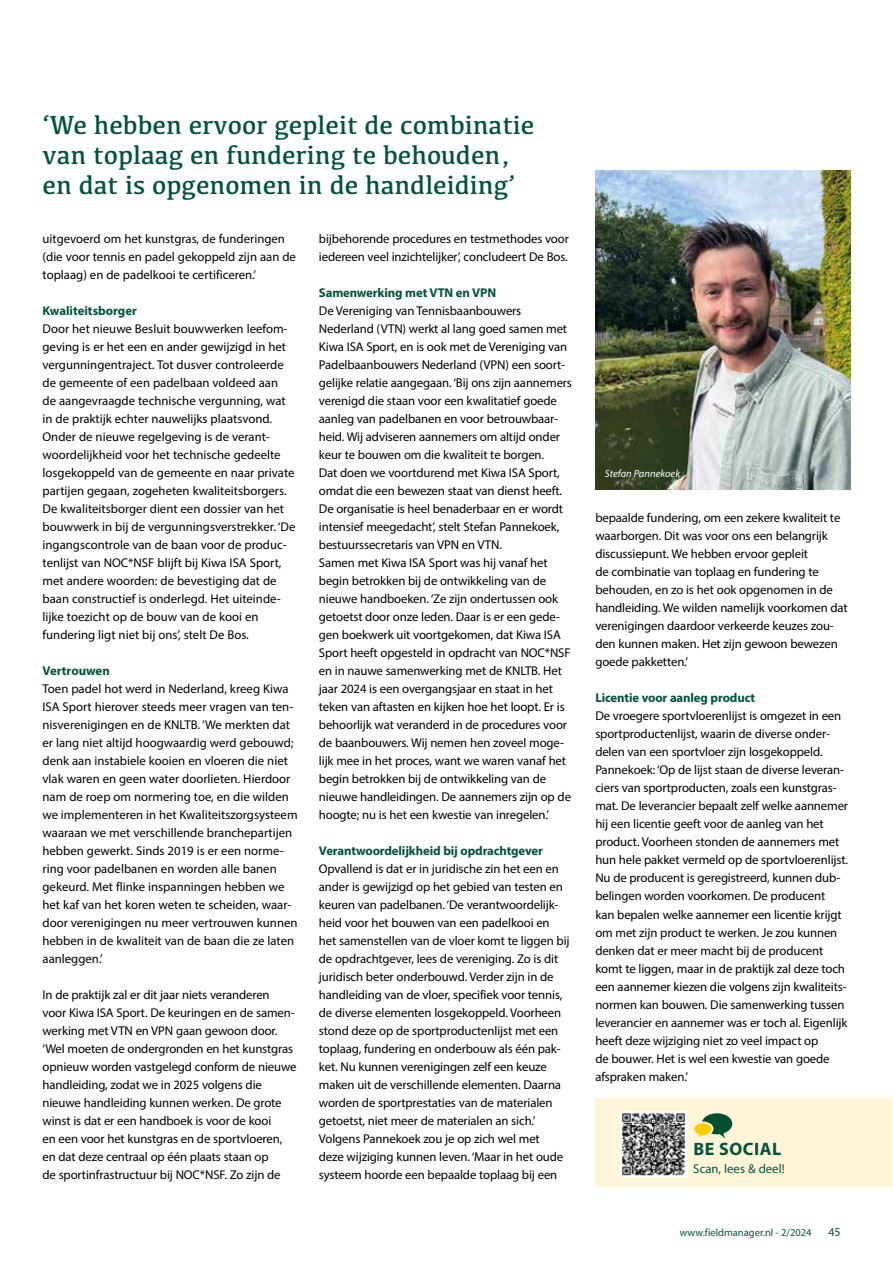
<style>
.page{position:relative;width:893px;height:1263px;background:#fff}
.page>*{position:absolute;margin:0;border:0;box-sizing:border-box;transform-origin:0 0}
.t1{font:27px/30px "Kefa";color:#00533d}
.t2{font:700 18px "Myriad Pro";letter-spacing:.03em;color:#00533d}
.t3{font:12.75px/18px "Myriad Pro";letter-spacing:-.01em;color:#000}
.t4{font:700 12.75px "Myriad Pro";letter-spacing:-.01em;color:#00533d}
.t5{font:12.75px "Myriad Pro";color:#00533d}
.t6{font:12px "Myriad Pro";color:#00533d}
.t7{font:10.5px "Myriad Pro";color:#00533d}
.t8{font:italic 10.5px "Myriad Pro";color:#fff}
</style>
<div class="page">
<div style="left:595px;top:1098px;width:298px;height:88px;background:#fff5d8"></div>
<img style="left:621px;top:1111px;width:65px;height:66px">
<svg style="left:694px;top:1113px;width:38px;height:26px"></svg>
<img style="left:595px;top:170px;width:255px;height:319px">
<h1 class="t1" style="left:43px;top:109px;width:493px">‘We hebben ervoor gepleit de combinatie van toplaag en fundering te behouden, en dat is opgenomen in de handleiding’</h1>
<p class="t3" style="left:43px;top:230px;width:255px">uitgevoerd om het kunstgras, de funderingen (die voor tennis en padel gekoppeld zijn aan de toplaag) en de padelkooi te certificeren.’</p>
<p class="t4" style="left:43px;top:302px;width:96px">Kwaliteitsborger</p>
<p class="t3" style="left:43px;top:320px;width:254px">Door het nieuwe Besluit bouwwerken leefom&shy;geving is er het een en ander gewijzigd in het vergunningentraject. Tot dusver controleerde de gemeente of een padelbaan voldeed aan<br>de aangevraagde technische vergunning, wat in de praktijk echter nauwelijks plaatsvond.<br>Onder de nieuwe regelgeving is de verant&shy;woordelijkheid voor het technische gedeelte losgekoppeld van de gemeente en naar private partijen gegaan, zogeheten kwaliteitsborgers.<br>De kwaliteitsborger dient een dossier van het bouwwerk in bij de vergunningsverstrekker. ‘De ingangscontrole van de baan voor de produc&shy;tenlijst van NOC*NSF blijft bij Kiwa ISA Sport, met andere woorden: de bevestiging dat de baan constructief is onderlegd. Het uiteinde&shy;lijke toezicht op de bouw van de kooi en fundering ligt niet bij ons’, stelt De Bos.</p>
<p class="t4" style="left:43px;top:662px;width:69px">Vertrouwen</p>
<p class="t3" style="left:43px;top:680px;width:257px">Toen padel hot werd in Nederland, kreeg Kiwa ISA Sport hierover steeds meer vragen van ten&shy;nisverenigingen en de KNLTB. ‘We merkten dat er lang niet altijd hoogwaardig werd gebouwd; denk aan instabiele kooien en vloeren die niet vlak waren en geen water doorlieten. Hierdoor nam de roep om normering toe, en die wilden we implementeren in het Kwaliteitszorgsysteem waaraan we met verschillende branchepartijen hebben gewerkt. Sinds 2019 is er een norme&shy;ring voor padelbanen en worden alle banen gekeurd. Met flinke inspanningen hebben we het kaf van het koren weten te scheiden, waar&shy;door verenigingen nu meer vertrouwen kunnen hebben in de kwaliteit van de baan die ze laten aanleggen.’</p>
<p class="t3" style="left:43px;top:986px;width:256px">In de praktijk zal er dit jaar niets veranderen voor Kiwa ISA Sport. De keuringen en de samen&shy;werking met VTN en VPN gaan gewoon door. ‘Wel moeten de ondergronden en het kunstgras opnieuw worden vastgelegd conform de nieuwe handleiding, zodat we in 2025 volgens die nieuwe handleiding kunnen werken. De grote winst is dat er een handboek is voor de kooi<br>en een voor het kunstgras en de sportvloeren, en dat deze centraal op één plaats staan op<br>de sportinfrastructuur bij NOC*NSF. Zo zijn de</p>
<p class="t3" style="left:319px;top:230px;width:251px">bijbehorende procedures en testmethodes voor iedereen veel inzichtelijker’, concludeert De Bos.</p>
<p class="t4" style="left:319px;top:285px;width:179px">Samenwerking met VTN en VPN</p>
<p class="t3" style="left:319px;top:302px;width:255px">De Vereniging van Tennisbaanbouwers Nederland (VTN) werkt al lang goed samen met Kiwa ISA Sport, en is ook met de Vereniging van Padelbaanbouwers Nederland (VPN) een soort&shy;gelijke relatie aangegaan. ‘Bij ons zijn aannemers verenigd die staan voor een kwalitatief goede aanleg van padelbanen en voor betrouwbaar&shy;heid. Wij adviseren aannemers om altijd onder keur te bouwen om die kwaliteit te borgen.<br>Dat doen we voortdurend met Kiwa ISA Sport, omdat die een bewezen staat van dienst heeft.<br>De organisatie is heel benaderbaar en er wordt intensief meegedacht’, stelt Stefan Pannekoek, bestuurssecretaris van VPN en VTN.<br>Samen met Kiwa ISA Sport was hij vanaf het begin betrokken bij de ontwikkeling van de nieuwe handboeken. ‘Ze zijn ondertussen ook getoetst door onze leden. Daar is er een gede&shy;gen boekwerk uit voortgekomen, dat Kiwa ISA Sport heeft opgesteld in opdracht van NOC*NSF en in nauwe samenwerking met de KNLTB. Het jaar 2024 is een overgangsjaar en staat in het teken van aftasten en kijken hoe het loopt. Er is behoorlijk wat veranderd in de procedures voor de baanbouwers. Wij nemen hen zoveel moge&shy;lijk mee in het proces, want we waren vanaf het begin betrokken bij de ontwikkeling van de nieuwe handleidingen. De aannemers zijn op de hoogte; nu is het een kwestie van inregelen.’</p>
<p class="t4" style="left:319px;top:843px;width:226px">Verantwoordelijkheid bij opdrachtgever</p>
<p class="t3" style="left:319px;top:860px;width:252px">Opvallend is dat er in juridische zin het een en ander is gewijzigd op het gebied van testen en keuren van padelbanen. ‘De verantwoordelijk&shy;heid voor het bouwen van een padelkooi en het samenstellen van de vloer komt te liggen bij de opdrachtgever, lees de vereniging. Zo is dit juridisch beter onderbouwd. Verder zijn in de handleiding van de vloer, specifiek voor tennis, de diverse elementen losgekoppeld. Voorheen stond deze op de sportproductenlijst met een toplaag, fundering en onderbouw als één pak&shy;ket. Nu kunnen verenigingen zelf een keuze maken uit de verschillende elementen. Daarna worden de sportprestaties van de materialen getoetst, niet meer de materialen an sich.’ Volgens Pannekoek zou je op zich wel met<br>deze wijziging kunnen leven. ‘Maar in het oude systeem hoorde een bepaalde toplaag bij een</p>
<p class="t8" style="left:605px;top:467px;width:77px">Stefan Pannekoek</p>
<p class="t3" style="left:595px;top:509px;width:254px">bepaalde fundering, om een zekere kwaliteit te waarborgen. Dit was voor ons een belangrijk discussiepunt. We hebben ervoor gepleit<br>de combinatie van toplaag en fundering te behouden, en zo is het ook opgenomen in de handleiding. We wilden namelijk voorkomen dat verenigingen daardoor verkeerde keuzes zou&shy;den kunnen maken. Het zijn gewoon bewezen goede pakketten.’</p>
<p class="t4" style="left:595px;top:690px;width:161px">Licentie voor aanleg product</p>
<p class="t3" style="left:595px;top:707px;width:254px">De vroegere sportvloerenlijst is omgezet in een sportproductenlijst, waarin de diverse onder&shy;delen van een sportvloer zijn losgekoppeld.<br>Pannekoek: ‘Op de lijst staan de diverse leveran&shy;ciers van sportproducten, zoals een kunstgras&shy;mat. De leverancier bepaalt zelf welke aannemer hij een licentie geeft voor de aanleg van het product. Voorheen stonden de aannemers met hun hele pakket vermeld op de sportvloerenlijst.<br>Nu de producent is geregistreerd, kunnen dub&shy;belingen worden voorkomen. De producent<br>kan bepalen welke aannemer een licentie krijgt om met zijn product te werken. Je zou kunnen denken dat er meer macht bij de producent komt te liggen, maar in de praktijk zal deze toch een aannemer kiezen die volgens zijn kwaliteits&shy;normen kan bouwen. Die samenwerking tussen leverancier en aannemer was er toch al. Eigenlijk heeft deze wijziging niet zo veel impact op<br>de bouwer. Het is wel een kwestie van goede afspraken maken.’</p>
<h2 class="t2" style="left:693px;top:1137px;width:89px">BE SOCIAL</h2>
<p class="t5" style="left:693px;top:1161px;width:93px">Scan, lees &amp; deel!</p>
<p class="t7" style="left:680px;top:1226px;width:133px">www.fieldmanager.nl - 2/2024</p>
<p class="t6" style="left:828px;top:1224px;width:14px">45</p>
</div>
